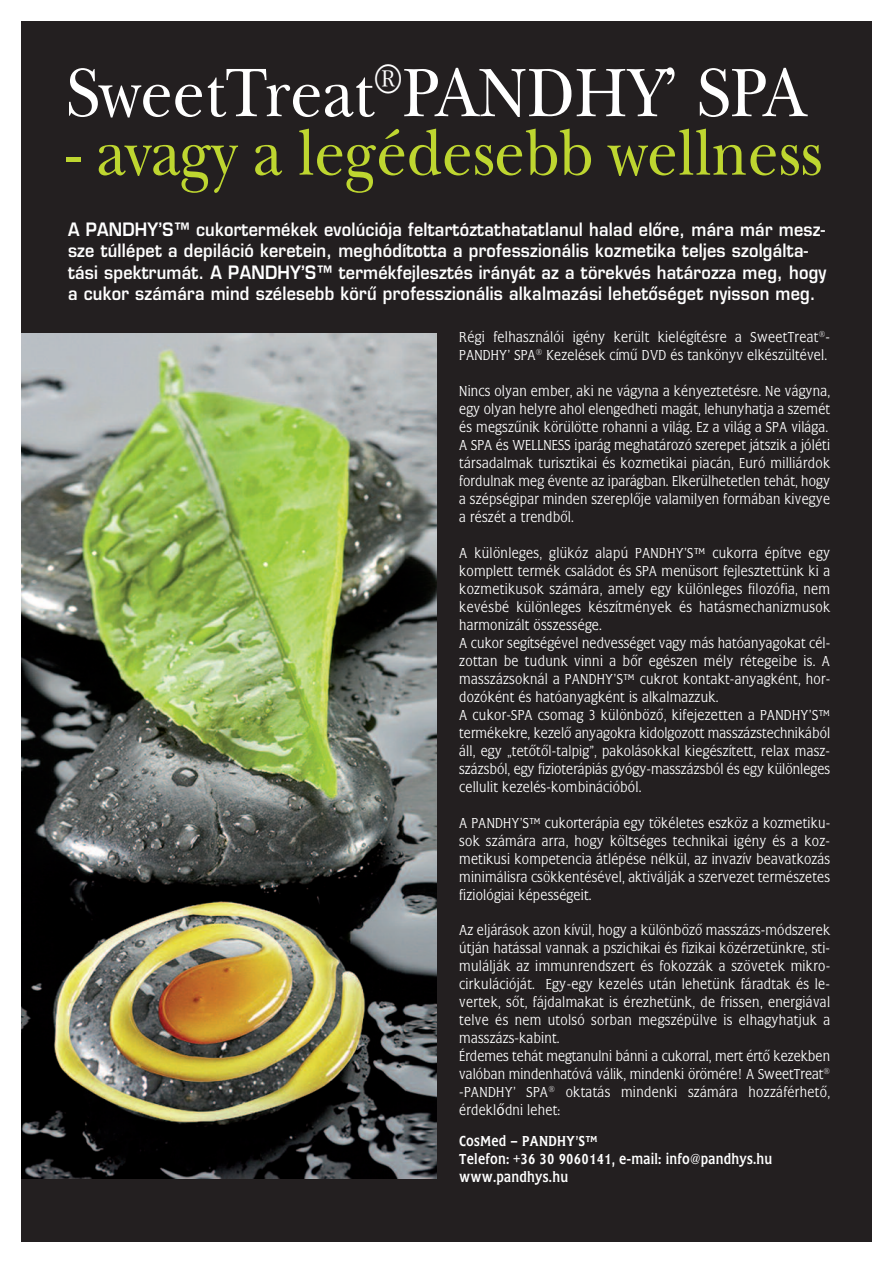
<style>
.page{position:relative;width:893px;height:1263px;background:#fff}
.page>*{position:absolute;margin:0;border:0;box-sizing:border-box;transform-origin:0 0}
.t1{font:71.4px "H New Baskerville Roman";color:#fff;scale:.9 1}
.t2{font:67.5px "H New Baskerville Roman";color:#bed630;scale:.9 1}
.t3{font:18px/21.6px "H Eurostyle Demi";letter-spacing:.015em;color:#fff;scale:.9 1}
.t4{font:15px/18px "Flange Light Hun";letter-spacing:.015em;color:#fff;scale:.9 1}
.t5{font:15px/18.1px "Flange Regular Hun";letter-spacing:.015em;color:#fff;scale:.9 1}
.s1{font-family:"Lucida Grande"}
</style>
<div class="page">
<div style="left:21px;top:21px;width:851px;height:1221px;background:#231f20"></div>
<img style="left:21px;top:334px;width:416px;height:844px">
<h1 class="t1" style="left:66px;top:50px;width:824px">SweetTreat<sup>®</sup>PANDHY’ SPA</h1>
<h2 class="t2" style="left:66px;top:112px;width:842px">- avagy a legédesebb wellness</h2>
<p class="t3" style="left:68px;top:219px;width:844px">A PANDHY’S™ cukortermékek evolúciója feltartóztathatatlanul halad elôre, mára már mesz&shy;sze túllépet a depiláció keretein, meghódította a professzionális kozmetika teljes szolgálta&shy;tási spektrumát. A PANDHY’S™ termékfejlesztés irányát az a törekvés határozza meg, hogy a cukor számára mind szélesebb körû professzionális alkalmazási lehetôséget nyisson meg.</p>
<p class="t4" style="left:459px;top:328px;width:414px">Régi felhasználói igény került kielégítésre a SweetTreat<sup>®</sup>-<br>PANDHY’ SPA<sup>®</sup> Kezelések címû DVD és tankönyv elkészültével.</p>
<p class="t4" style="left:459px;top:382px;width:414px">Nincs olyan ember, aki ne vágyna a kényeztetésre. Ne vágyna, egy olyan helyre ahol elengedheti magát, lehunyhatja a szemét és megszûnik körülötte rohanni a világ. Ez a világ a SPA világa.<br>A SPA és WELLNESS iparág meghatározó szerepet játszik a jóléti társadalmak turisztikai és kozmetikai piacán, Euró milliárdok fordulnak meg évente az iparágban. Elkerülhetetlen tehát, hogy a szépségipar minden szereplôje valamilyen formában kivegye a részét a trendbôl.</p>
<p class="t4" style="left:459px;top:544px;width:414px">A különleges, glükóz alapú PANDHY’S™ cukorra építve egy komplett termék családot és SPA menüsort fejlesztettünk ki a kozmetikusok számára, amely egy különleges filozófia, nem kevésbé különleges készítmények és hatásmechanizmusok harmonizált összessége.<br>A cukor segítségével nedvességet vagy más hatóanyagokat cél&shy;zottan be tudunk vinni a bôr egészen mély rétegeibe is. A masszázsoknál a PANDHY’S™ cukrot kontakt-anyagként, hor&shy;dozóként és hatóanyagként is alkalmazzuk.<br>A cukor-SPA csomag 3 különbözô, kifejezetten a PANDHY’S™ termékekre, kezelô anyagokra kidolgozott masszázstechnikából áll, egy „tetôtôl-talpig”, pakolásokkal kiegészített, relax masz&shy;százsból, egy fizioterápiás gyógy-masszázsból és egy különleges cellulit kezelés-kombinációból.</p>
<p class="t4" style="left:459px;top:814px;width:414px;text-align:justify">A PANDHY’S™ cukorterápia egy tökéletes eszköz a kozmetiku&shy;sok számára arra, hogy költséges technikai igény és a koz&shy;metikusi kompetencia átlépése nélkül, az invazív beavatkozás minimálisra csökkentésével, aktiválják a szervezet természetes fiziológiai képességeit.</p>
<p class="t4" style="left:459px;top:920px;width:414px">Az eljárások azon kívül, hogy a különbözô masszázs-módszerek útján hatással vannak a pszichikai és fizikai közérzetünkre, sti&shy;mulálják az immunrendszert és fokozzák a szövetek mikro&shy;cirkulációját. Egy-egy kezelés után lehetünk fáradtak és le&shy;vertek, sôt, fájdalmakat is érezhetünk, de frissen, energiával telve és nem utolsó sorban megszépülve is elhagyhatjuk a masszázs-kabint.<br>Érdemes tehát megtanulni bánni a cukorral, mert értô kezekben valóban mindenhatóvá válik, mindenki örömére! A SweetTreat<sup>® </sup>-PANDHY’ SPA<sup>®</sup> oktatás mindenki számára hozzáférhetô, érdekl<span class="s1">ő</span>dni lehet:</p>
<p class="t5" style="left:459px;top:1132px;width:349px">CosMed – PANDHY’S™<br>Telefon: +36 30 9060141, e-mail: info@pandhys.hu www.pandhys.hu</p>
</div>
